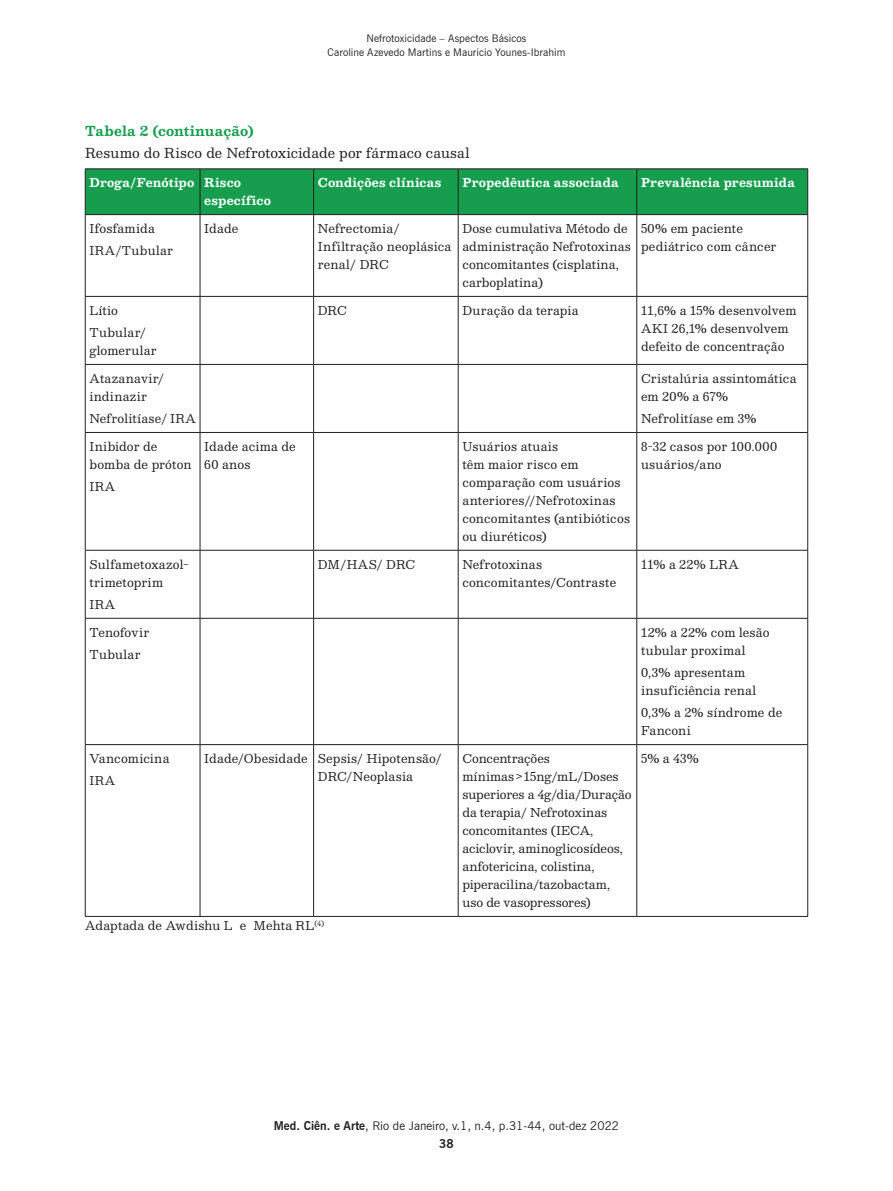
<style>
.page{position:relative;width:893px;height:1191px;background:#fff}
.page>*{position:absolute;margin:0;border:0;box-sizing:border-box;transform-origin:0 0}
.t1{font:13.5px "Besley";letter-spacing:.015em;color:#231f20}
.t2{font:700 13.5px "Besley";letter-spacing:.015em;color:#169e4e}
.t3{font:12px/18px "Besley";letter-spacing:.015em;color:#231f20}
.t4{font:700 12px/18px "Besley";letter-spacing:.02em;color:#fff}
.t5{font:12px "News Gothic BT";color:#231f20}
.t6{font:700 12px "News Gothic BT";color:#231f20}
.t7{font:10.5px/13.5px "News Gothic BT";letter-spacing:.005em;color:#231f20;text-align:center}
.s1{font-weight:700}
</style>
<div class="page">
<div style="left:86px;top:170px;width:721px;height:44px;background:#169e4e"></div>
<hr style="left:200px;top:169px;width:1px;height:45px;background:#231f20">
<hr style="left:313px;top:169px;width:1px;height:45px;background:#231f20">
<hr style="left:458px;top:169px;width:1px;height:45px;background:#231f20">
<hr style="left:636px;top:169px;width:1px;height:45px;background:#231f20">
<hr style="left:85px;top:214px;width:115px;height:1px;background:#231f20">
<hr style="left:200px;top:214px;width:114px;height:1px;background:#231f20">
<hr style="left:200px;top:215px;width:1px;height:81px;background:#231f20">
<hr style="left:314px;top:214px;width:144px;height:1px;background:#231f20">
<hr style="left:313px;top:215px;width:1px;height:81px;background:#231f20">
<hr style="left:458px;top:214px;width:179px;height:1px;background:#231f20">
<hr style="left:458px;top:215px;width:1px;height:81px;background:#231f20">
<hr style="left:637px;top:214px;width:171px;height:1px;background:#231f20">
<hr style="left:636px;top:215px;width:1px;height:81px;background:#231f20">
<hr style="left:85px;top:296px;width:115px;height:1px;background:#231f20">
<hr style="left:200px;top:296px;width:114px;height:1px;background:#231f20">
<hr style="left:200px;top:296px;width:1px;height:68px;background:#231f20">
<hr style="left:314px;top:296px;width:144px;height:1px;background:#231f20">
<hr style="left:313px;top:296px;width:1px;height:68px;background:#231f20">
<hr style="left:458px;top:296px;width:179px;height:1px;background:#231f20">
<hr style="left:458px;top:296px;width:1px;height:68px;background:#231f20">
<hr style="left:637px;top:296px;width:171px;height:1px;background:#231f20">
<hr style="left:636px;top:296px;width:1px;height:68px;background:#231f20">
<hr style="left:85px;top:364px;width:115px;height:1px;background:#231f20">
<hr style="left:200px;top:364px;width:114px;height:1px;background:#231f20">
<hr style="left:200px;top:364px;width:1px;height:68px;background:#231f20">
<hr style="left:314px;top:364px;width:144px;height:1px;background:#231f20">
<hr style="left:313px;top:364px;width:1px;height:68px;background:#231f20">
<hr style="left:458px;top:364px;width:179px;height:1px;background:#231f20">
<hr style="left:458px;top:364px;width:1px;height:68px;background:#231f20">
<hr style="left:637px;top:364px;width:171px;height:1px;background:#231f20">
<hr style="left:636px;top:364px;width:1px;height:68px;background:#231f20">
<hr style="left:85px;top:432px;width:115px;height:1px;background:#231f20">
<hr style="left:200px;top:432px;width:114px;height:1px;background:#231f20">
<hr style="left:200px;top:432px;width:1px;height:118px;background:#231f20">
<hr style="left:314px;top:432px;width:144px;height:1px;background:#231f20">
<hr style="left:313px;top:432px;width:1px;height:118px;background:#231f20">
<hr style="left:458px;top:432px;width:179px;height:1px;background:#231f20">
<hr style="left:458px;top:432px;width:1px;height:118px;background:#231f20">
<hr style="left:637px;top:432px;width:171px;height:1px;background:#231f20">
<hr style="left:636px;top:432px;width:1px;height:118px;background:#231f20">
<hr style="left:85px;top:550px;width:115px;height:1px;background:#231f20">
<hr style="left:200px;top:550px;width:114px;height:1px;background:#231f20">
<hr style="left:200px;top:550px;width:1px;height:68px;background:#231f20">
<hr style="left:314px;top:550px;width:144px;height:1px;background:#231f20">
<hr style="left:313px;top:550px;width:1px;height:68px;background:#231f20">
<hr style="left:458px;top:550px;width:179px;height:1px;background:#231f20">
<hr style="left:458px;top:550px;width:1px;height:68px;background:#231f20">
<hr style="left:637px;top:550px;width:171px;height:1px;background:#231f20">
<hr style="left:636px;top:550px;width:1px;height:68px;background:#231f20">
<hr style="left:85px;top:618px;width:115px;height:1px;background:#231f20">
<hr style="left:200px;top:618px;width:114px;height:1px;background:#231f20">
<hr style="left:200px;top:618px;width:1px;height:126px;background:#231f20">
<hr style="left:314px;top:618px;width:144px;height:1px;background:#231f20">
<hr style="left:313px;top:618px;width:1px;height:126px;background:#231f20">
<hr style="left:458px;top:618px;width:179px;height:1px;background:#231f20">
<hr style="left:458px;top:618px;width:1px;height:126px;background:#231f20">
<hr style="left:637px;top:618px;width:171px;height:1px;background:#231f20">
<hr style="left:636px;top:618px;width:1px;height:126px;background:#231f20">
<hr style="left:85px;top:744px;width:115px;height:1px;background:#231f20">
<hr style="left:200px;top:744px;width:114px;height:1px;background:#231f20">
<hr style="left:200px;top:745px;width:1px;height:171px;background:#231f20">
<hr style="left:314px;top:744px;width:144px;height:1px;background:#231f20">
<hr style="left:313px;top:745px;width:1px;height:171px;background:#231f20">
<hr style="left:458px;top:744px;width:179px;height:1px;background:#231f20">
<hr style="left:458px;top:745px;width:1px;height:171px;background:#231f20">
<hr style="left:637px;top:744px;width:171px;height:1px;background:#231f20">
<hr style="left:636px;top:745px;width:1px;height:171px;background:#231f20">
<hr style="left:85px;top:169px;width:115px;height:1px;background:#231f20">
<hr style="left:85px;top:169px;width:1px;height:45px;background:#231f20">
<hr style="left:200px;top:169px;width:114px;height:1px;background:#231f20">
<hr style="left:314px;top:169px;width:144px;height:1px;background:#231f20">
<hr style="left:458px;top:169px;width:179px;height:1px;background:#231f20">
<hr style="left:637px;top:169px;width:171px;height:1px;background:#231f20">
<hr style="left:807px;top:169px;width:1px;height:45px;background:#231f20">
<hr style="left:85px;top:215px;width:1px;height:81px;background:#231f20">
<hr style="left:807px;top:215px;width:1px;height:81px;background:#231f20">
<hr style="left:85px;top:296px;width:1px;height:68px;background:#231f20">
<hr style="left:807px;top:296px;width:1px;height:68px;background:#231f20">
<hr style="left:85px;top:364px;width:1px;height:68px;background:#231f20">
<hr style="left:807px;top:364px;width:1px;height:68px;background:#231f20">
<hr style="left:85px;top:432px;width:1px;height:118px;background:#231f20">
<hr style="left:807px;top:432px;width:1px;height:118px;background:#231f20">
<hr style="left:85px;top:550px;width:1px;height:68px;background:#231f20">
<hr style="left:807px;top:550px;width:1px;height:68px;background:#231f20">
<hr style="left:85px;top:618px;width:1px;height:126px;background:#231f20">
<hr style="left:807px;top:618px;width:1px;height:126px;background:#231f20">
<hr style="left:85px;top:745px;width:1px;height:171px;background:#231f20">
<hr style="left:807px;top:745px;width:1px;height:171px;background:#231f20">
<hr style="left:85px;top:916px;width:115px;height:1px;background:#231f20">
<hr style="left:200px;top:916px;width:114px;height:1px;background:#231f20">
<hr style="left:314px;top:916px;width:144px;height:1px;background:#231f20">
<hr style="left:458px;top:916px;width:179px;height:1px;background:#231f20">
<hr style="left:637px;top:916px;width:171px;height:1px;background:#231f20">
<p class="t7" style="left:328px;top:31px;width:239px">Nefrotoxicidade – Aspectos Básicos<br>Caroline Azevedo Martins e Mauricio Younes-Ibrahim</p>
<p class="t2" style="left:85px;top:121px;width:170px">Tabela 2 (continuação)</p>
<p class="t1" style="left:85px;top:144px;width:386px">Resumo do Risco de Nefrotoxicidade por fármaco causal</p>
<p class="t4" style="left:204px;top:174px;width:68px;text-indent:-115px">Droga/Fenótipo Risco específico</p>
<p class="t4" style="left:318px;top:174px;width:125px">Condições clínicas</p>
<p class="t4" style="left:462px;top:174px;width:158px">Propedêutica associada</p>
<p class="t4" style="left:641px;top:174px;width:155px">Prevalência presumida</p>
<p class="t3" style="left:89px;top:217px;width:85px;line-height:22.2px">Ifosfamida<br>IRA/Tubular</p>
<p class="t3" style="left:204px;top:219px;width:36px">Idade</p>
<p class="t3" style="left:318px;top:219px;width:135px">Nefrectomia/<br>Infiltração neoplásica renal/ DRC</p>
<p class="t3" style="left:462px;top:219px;width:170px">Dose cumulativa Método de administração Nefrotoxinas concomitantes (cisplatina, carboplatina)</p>
<p class="t3" style="left:641px;top:219px;width:137px">50% em paciente pediátrico com câncer</p>
<p class="t3" style="left:89px;top:299px;width:58px;line-height:22.2px">Lítio<br>Tubular/</p>
<p class="t3" style="left:89px;top:341px;width:69px">glomerular</p>
<p class="t3" style="left:318px;top:301px;width:30px">DRC</p>
<p class="t3" style="left:462px;top:301px;width:118px">Duração da terapia</p>
<p class="t3" style="left:641px;top:301px;width:157px">11,6% a 15% desenvolvem<br>AKI 26,1% desenvolvem defeito de concentração</p>
<p class="t3" style="left:89px;top:369px;width:76px">Atazanavir/ indinazir</p>
<p class="t3" style="left:89px;top:409px;width:108px">Nefrolitíase/ IRA</p>
<p class="t3" style="left:89px;top:437px;width:104px">Inibidor de bomba de próton</p>
<p class="t3" style="left:89px;top:477px;width:27px">IRA</p>
<p class="t3" style="left:89px;top:555px;width:101px">Sulfametoxazol&shy;trimetoprim</p>
<p class="t3" style="left:89px;top:595px;width:27px">IRA</p>
<p class="t3" style="left:641px;top:369px;width:157px">Cristalúria assintomática em 20% a 67%</p>
<p class="t3" style="left:641px;top:409px;width:117px">Nefrolitíase em 3%</p>
<p class="t3" style="left:204px;top:437px;width:93px">Idade acima de<br>60 anos</p>
<p class="t3" style="left:462px;top:437px;width:169px">Usuários atuais<br>têm maior risco em comparação com usuários anteriores//Nefrotoxinas concomitantes (antibióticos ou diuréticos)</p>
<p class="t3" style="left:641px;top:437px;width:138px">8-32 casos por 100.000 usuários/ano</p>
<p class="t3" style="left:318px;top:555px;width:99px">DM/HAS/ DRC</p>
<p class="t3" style="left:462px;top:555px;width:155px">Nefrotoxinas concomitantes/Contraste</p>
<p class="t3" style="left:641px;top:555px;width:99px">11% a 22% LRA</p>
<p class="t3" style="left:89px;top:621px;width:61px;line-height:22.2px">Tenofovir<br>Tubular</p>
<p class="t3" style="left:641px;top:623px;width:130px">12% a 22% com lesão tubular proximal</p>
<p class="t3" style="left:641px;top:663px;width:117px">0,3% apresentam insuficiência renal</p>
<p class="t3" style="left:641px;top:703px;width:143px">0,3% a 2% síndrome de<br>Fanconi</p>
<p class="t3" style="left:89px;top:747px;width:81px;line-height:22.2px">Vancomicina<br>IRA</p>
<p class="t3" style="left:318px;top:749px;width:125px;text-indent:-114px">Idade/Obesidade Sepsis/ Hipotensão/<br>DRC/Neoplasia</p>
<p class="t3" style="left:462px;top:749px;width:171px">Concentrações<br>mínimas &gt; 15ng/mL/Doses superiores a 4g/dia/Duração da terapia/ Nefrotoxinas concomitantes (IECA, aciclovir, aminoglicosídeos, anfotericina, colistina, piperacilina/tazobactam, uso de vasopressores)</p>
<p class="t3" style="left:641px;top:749px;width:59px">5% a 43%</p>
<p class="t3" style="left:85px;top:916px;width:241px">Adaptada de Awdishu L e Mehta RL<sup>(4)</sup></p>
<p class="t5" style="left:274px;top:1118px;width:347px"><span class="s1">Med. Ciên. e Arte</span>, Rio de Janeiro, v.1, n.4, p.31-44, out-dez 2022</p>
<p class="t6" style="left:439px;top:1136px;width:16px">38</p>
</div>
